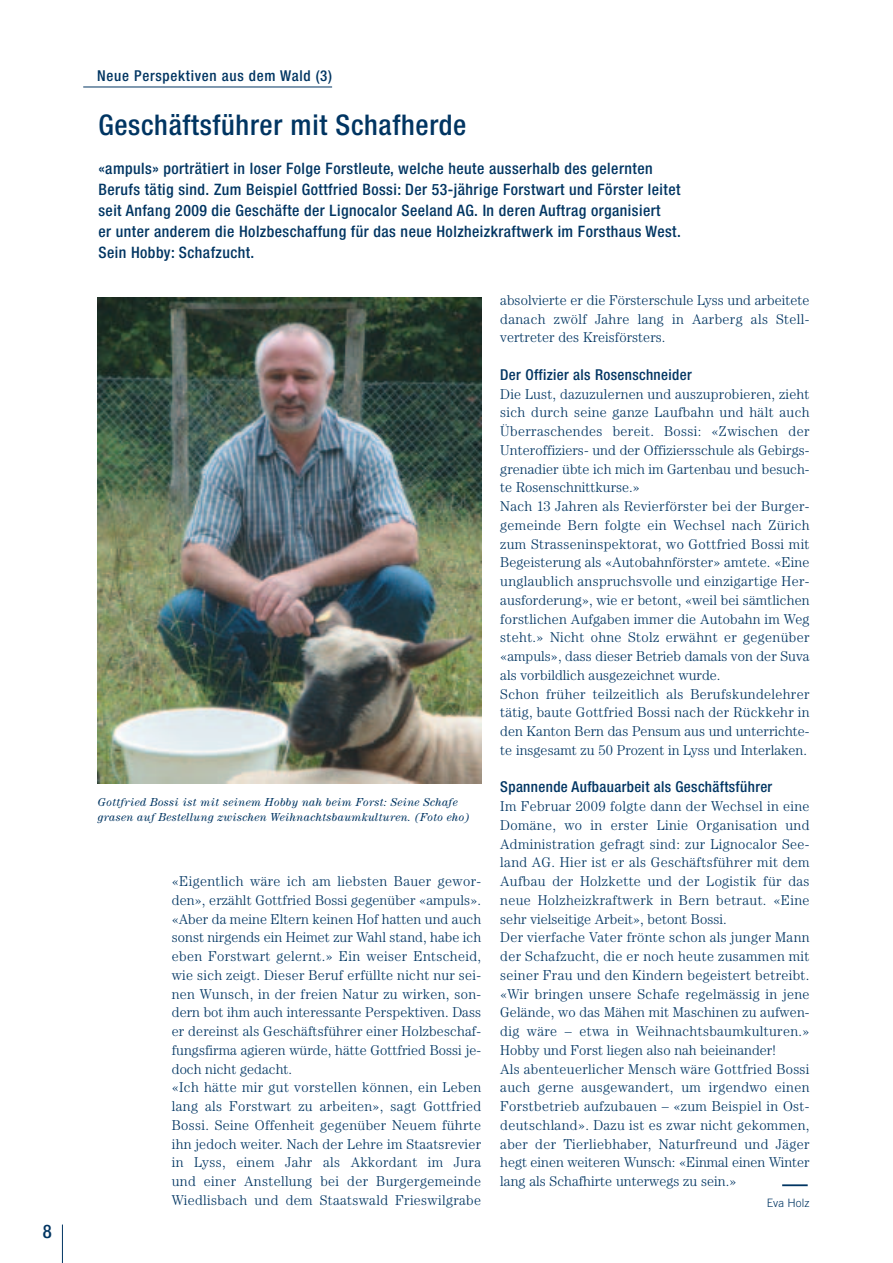
<style>
.page{position:relative;width:893px;height:1263px;background:#fff}
.page>*{position:absolute;margin:0;border:0;box-sizing:border-box;transform-origin:0 0}
.t1{font:500 condensed 28.5px "Helvetica Neue";letter-spacing:.025em;color:#003562}
.t2{font:500 condensed 18.75px "Helvetica Neue";color:#003562}
.t3{font:500 condensed 15.75px/21px "Helvetica Neue";letter-spacing:.03em;color:#003562}
.t4{font:500 condensed 15px "Helvetica Neue";letter-spacing:.025em;color:#003562}
.t5{font:500 condensed 15px "Helvetica Neue";letter-spacing:.05em;color:#003562}
.t6{font:300 14.25px/18.8px "Century";letter-spacing:.025em;color:#003562}
.t7{font:italic 11.55px/15px "Century";letter-spacing:.025em;color:#003562}
.t8{font:300 11.55px "Trade Gothic";letter-spacing:.005em;color:#003562}
</style>
<div class="page">
<hr style="left:83px;top:87px;width:249px;height:1px;background:#003562">
<hr style="left:62px;top:1225px;width:1px;height:38px;background:#003562">
<hr style="left:782px;top:1184px;width:25px;height:2px;background:#003562">
<img style="left:98px;top:297px;width:383px;height:486px">
<h2 class="t2" style="left:43px;top:1225px;width:10px">8</h2>
<p class="t5" style="left:97px;top:70px;width:236px">Neue Perspektiven aus dem Wald (3)</p>
<h1 class="t1" style="left:98px;top:114px;width:369px">Geschäftsführer mit Schafherde</h1>
<p class="t3" style="left:98px;top:159px;width:584px">«ampuls» porträtiert in loser Folge Forstleute, welche heute ausserhalb des gelernten Berufs tätig sind. Zum Beispiel Gottfried Bossi: Der 53-jährige Forstwart und Förster leitet seit Anfang 2009 die Geschäfte der Lignocalor Seeland AG. In deren Auftrag organisiert<br>er unter anderem die Holzbeschaffung für das neue Holzheizkraftwerk im Forsthaus West.<br>Sein Hobby: Schafzucht.</p>
<p class="t7" style="left:98px;top:796px;width:373px">Gottfried Bossi ist mit seinem Hobby nah beim Forst: Seine Schafe grasen auf Bestellung zwischen Weihnachtsbaumkulturen. (Foto eho)</p>
<p class="t6" style="left:172px;top:873px;width:311px">«Eigentlich wäre ich am liebsten Bauer gewor&shy;den», erzählt Gottfried Bossi gegenüber «ampuls». «Aber da meine Eltern keinen Hof hatten und auch sonst nirgends ein Heimet zur Wahl stand, habe ich eben Forstwart gelernt.» Ein weiser Entscheid, wie sich zeigt. Dieser Beruf erfüllte nicht nur sei&shy;nen Wunsch, in der freien Natur zu wirken, son&shy;dern bot ihm auch interessante Perspektiven. Dass er dereinst als Geschäftsführer einer Holzbeschaf&shy;fungsfirma agieren würde, hätte Gottfried Bossi je&shy;doch nicht gedacht.<br>«Ich hätte mir gut vorstellen können, ein Leben lang als Forstwart zu arbeiten», sagt Gottfried Bossi. Seine Offenheit gegenüber Neuem führte ihn jedoch weiter. Nach der Lehre im Staatsrevier in Lyss, einem Jahr als Akkordant im Jura und einer Anstellung bei der Burgergemeinde Wiedlisbach und dem Staatswald Frieswilgrabe</p>
<p class="t6" style="left:500px;top:292px;width:311px;text-align:justify">absolvierte er die Försterschule Lyss und arbeitete danach zwölf Jahre lang in Aarberg als Stell&shy;vertreter des Kreisförsters.</p>
<p class="t4" style="left:500px;top:369px;width:193px">Der Offizier als Rosenschneider</p>
<p class="t6" style="left:500px;top:386px;width:311px">Die Lust, dazuzulernen und auszuprobieren, zieht sich durch seine ganze Laufbahn und hält auch Überraschendes bereit. Bossi: «Zwischen der Unteroffiziers- und der Offiziersschule als Gebirgs&shy;grenadier übte ich mich im Gartenbau und besuch&shy;te Rosenschnittkurse.»<br>Nach 13 Jahren als Revierförster bei der Burger&shy;gemeinde Bern folgte ein Wechsel nach Zürich zum Strasseninspektorat, wo Gottfried Bossi mit Begeisterung als «Autobahnförster» amtete. «Eine unglaublich anspruchsvolle und einzigartige Her&shy;ausforderung», wie er betont, «weil bei sämtlichen forstlichen Aufgaben immer die Autobahn im Weg steht.» Nicht ohne Stolz erwähnt er gegenüber «ampuls», dass dieser Betrieb damals von der Suva als vorbildlich ausgezeichnet wurde.<br>Schon früher teilzeitlich als Berufskundelehrer tätig, baute Gottfried Bossi nach der Rückkehr in den Kanton Bern das Pensum aus und unterrichte&shy;te insgesamt zu 50 Prozent in Lyss und Interlaken.</p>
<p class="t4" style="left:500px;top:782px;width:273px">Spannende Aufbauarbeit als Geschäftsführer</p>
<p class="t6" style="left:500px;top:798px;width:311px">Im Februar 2009 folgte dann der Wechsel in eine Domäne, wo in erster Linie Organisation und Administration gefragt sind: zur Lignocalor See&shy;land AG. Hier ist er als Geschäftsführer mit dem Aufbau der Holzkette und der Logistik für das neue Holzheizkraftwerk in Bern betraut. «Eine sehr vielseitige Arbeit», betont Bossi.<br>Der vierfache Vater frönte schon als junger Mann der Schafzucht, die er noch heute zusammen mit seiner Frau und den Kindern begeistert betreibt. «Wir bringen unsere Schafe regelmässig in jene Gelände, wo das Mähen mit Maschinen zu aufwen&shy;dig wäre – etwa in Weihnachtsbaumkulturen.» Hobby und Forst liegen also nah beieinander!<br>Als abenteuerlicher Mensch wäre Gottfried Bossi auch gerne ausgewandert, um irgendwo einen Forstbetrieb aufzubauen – «zum Beispiel in Ost&shy;deutschland». Dazu ist es zwar nicht gekommen, aber der Tierliebhaber, Naturfreund und Jäger hegt einen weiteren Wunsch: «Einmal einen Winter lang als Schafhirte unterwegs zu sein.»</p>
<p class="t8" style="left:766px;top:1198px;width:44px">Eva Holz</p>
</div>
